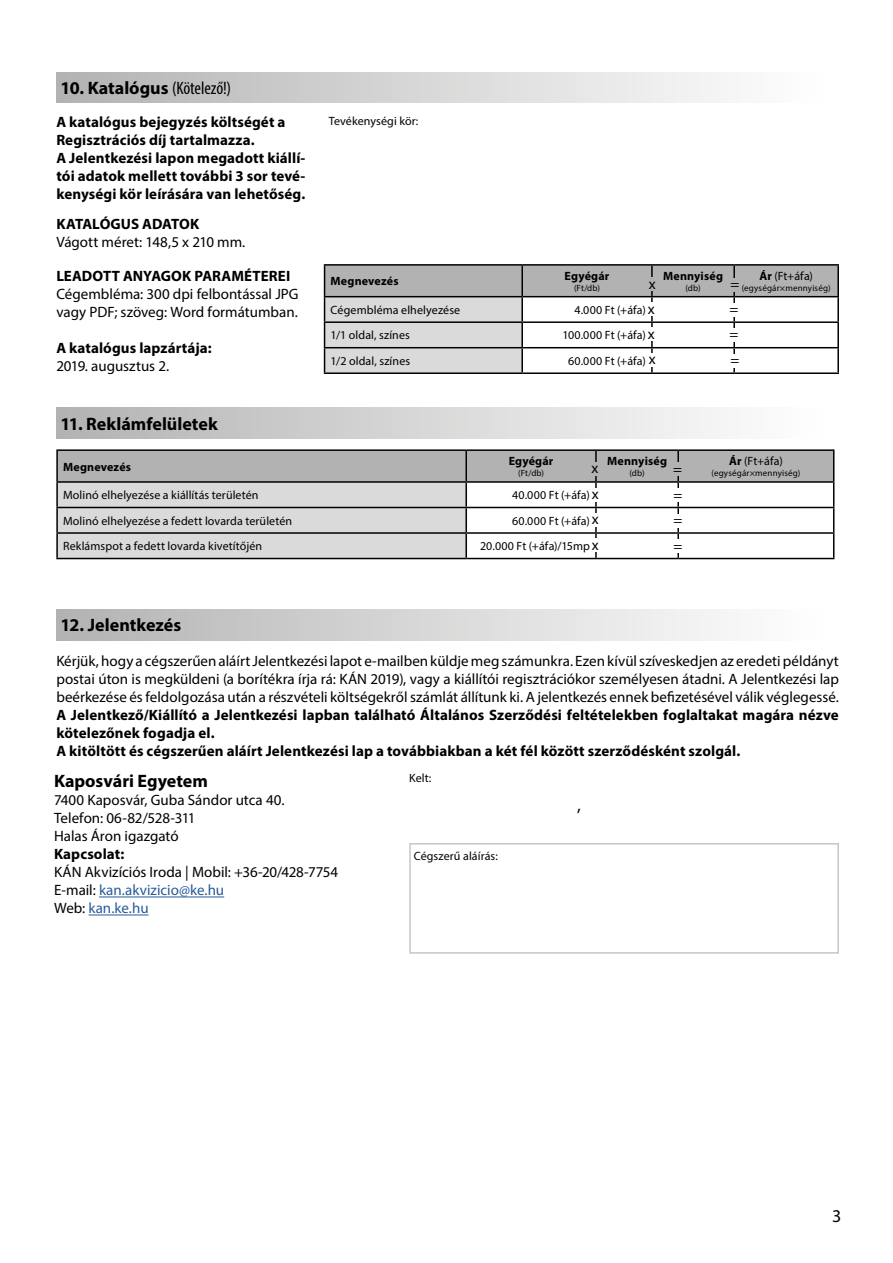
<style>
.page{position:relative;width:893px;height:1263px;background:#fff}
.page>*{position:absolute;margin:0;border:0;box-sizing:border-box;transform-origin:0 0}
.t1{font:700 18px "Myriad Pro";color:#000}
.t2{font:18px "Myriad Pro";color:#000}
.t3{font:15px/18px "Myriad Pro";color:#000}
.t4{font:700 15px/18px "Myriad Pro";letter-spacing:.005em;color:#000}
.t5{font:12px "Myriad Pro";letter-spacing:.01em;color:#000}
.t6{font:700 12px "Myriad Pro";letter-spacing:.015em;color:#000}
.t7{font:9px "Myriad Pro";letter-spacing:.02em;color:#000}
.s1{font-weight:400;font-stretch:condensed}
.s2{font-weight:700}
.s3{color:#275b9b}
</style>
<div class="page">
<div style="left:56px;top:72px;width:778px;height:31px;background:linear-gradient(to right,#b3b3b2,#fff)"></div>
<hr style="left:324px;top:264px;width:198px;height:2px;background:#000">
<hr style="left:522px;top:264px;width:130px;height:2px;background:#000">
<hr style="left:652px;top:264px;width:82px;height:2px;background:#000">
<hr style="left:734px;top:264px;width:105px;height:2px;background:#000">
<hr style="left:837px;top:266px;width:2px;height:30px;background:#000">
<hr style="left:734px;top:296px;width:105px;height:1px;background:#000">
<hr style="left:837px;top:297px;width:2px;height:24px;background:#000">
<hr style="left:734px;top:321px;width:105px;height:2px;background:#000">
<hr style="left:837px;top:323px;width:2px;height:24px;background:#000">
<svg style="left:324px;top:265px;width:514px;height:107px"></svg>
<hr style="left:522px;top:347px;width:130px;height:1px;background:#000">
<hr style="left:521px;top:348px;width:2px;height:24px;background:#000">
<hr style="left:652px;top:347px;width:82px;height:1px;background:#000">
<hr style="left:651px;top:348px;width:2px;height:24px;background:#000">
<hr style="left:734px;top:347px;width:105px;height:1px;background:#000">
<hr style="left:733px;top:348px;width:2px;height:24px;background:#000">
<hr style="left:837px;top:348px;width:2px;height:24px;background:#000">
<hr style="left:324px;top:372px;width:198px;height:2px;background:#000">
<hr style="left:522px;top:372px;width:130px;height:2px;background:#000">
<hr style="left:652px;top:372px;width:82px;height:2px;background:#000">
<hr style="left:734px;top:372px;width:105px;height:2px;background:#000">
<div style="left:56px;top:408px;width:778px;height:30px;background:linear-gradient(to right,#b3b3b2,#fff)"></div>
<hr style="left:56px;top:449px;width:410px;height:2px;background:#000">
<hr style="left:56px;top:451px;width:2px;height:30px;background:#000">
<hr style="left:466px;top:449px;width:130px;height:2px;background:#000">
<hr style="left:596px;top:449px;width:82px;height:2px;background:#000">
<hr style="left:678px;top:449px;width:156px;height:2px;background:#000">
<hr style="left:56px;top:481px;width:410px;height:2px;background:#000">
<hr style="left:56px;top:483px;width:2px;height:24px;background:#000">
<hr style="left:56px;top:507px;width:410px;height:1px;background:#000">
<hr style="left:56px;top:508px;width:2px;height:24px;background:#000">
<hr style="left:56px;top:532px;width:410px;height:2px;background:#000">
<hr style="left:56px;top:534px;width:2px;height:24px;background:#000">
<svg style="left:57px;top:450px;width:777px;height:108px"></svg>
<hr style="left:56px;top:558px;width:410px;height:1px;background:#000">
<hr style="left:466px;top:558px;width:130px;height:1px;background:#000">
<hr style="left:596px;top:558px;width:82px;height:1px;background:#000">
<hr style="left:678px;top:558px;width:156px;height:1px;background:#000">
<div style="left:592px;top:488px;width:7px;height:13px;background:#fff"></div>
<div style="left:674px;top:488px;width:9px;height:14px;background:#fff"></div>
<div style="left:592px;top:513px;width:7px;height:14px;background:#fff"></div>
<div style="left:674px;top:514px;width:9px;height:13px;background:#fff"></div>
<div style="left:592px;top:539px;width:7px;height:13px;background:#fff"></div>
<div style="left:674px;top:539px;width:9px;height:14px;background:#fff"></div>
<div style="left:56px;top:609px;width:778px;height:31px;background:linear-gradient(to right,#b3b3b2,#fff)"></div>
<hr style="left:99px;top:896px;width:125px;height:1px;background:#275b9b">
<hr style="left:89px;top:914px;width:60px;height:1px;background:#275b9b">
<div style="left:409px;top:843px;width:430px;height:111px;border:2px solid #c6c6c6"></div>
<div style="left:648px;top:328px;width:7px;height:13px;background:#fff"></div>
<div style="left:729px;top:328px;width:10px;height:14px;background:#fff"></div>
<div style="left:648px;top:302px;width:7px;height:14px;background:#fff"></div>
<div style="left:729px;top:303px;width:10px;height:14px;background:#fff"></div>
<div style="left:649px;top:353px;width:7px;height:14px;background:#fff"></div>
<div style="left:730px;top:354px;width:9px;height:13px;background:#fff"></div>
<div style="left:592px;top:462px;width:6px;height:13px;background:#b3b2b2"></div>
<div style="left:673px;top:462px;width:9px;height:14px;background:#b3b2b2"></div>
<div style="left:649px;top:277px;width:7px;height:14px;background:#b3b2b2"></div>
<div style="left:730px;top:278px;width:9px;height:14px;background:#b3b2b2"></div>
<p class="t1" style="left:61px;top:76px;width:172px">10. Katalógus <span class="s1">(Kötelező!)</span></p>
<p class="t4" style="left:56px;top:113px;width:251px">A katalógus bejegyzés költségét a Regisztrációs díj tartalmazza.<br>A Jelentkezési lapon megadott kiállí&shy;tói adatok mellett további 3 sor tevé&shy;kenységi kör leírására van lehetőség.</p>
<p class="t4" style="left:56px;top:215px;width:145px">KATALÓGUS ADATOK</p>
<p class="t3" style="left:56px;top:233px;width:191px">Vágott méret: 148,5 x 210 mm.</p>
<p class="t4" style="left:56px;top:267px;width:236px">LEADOTT ANYAGOK PARAMÉTEREI</p>
<p class="t3" style="left:56px;top:285px;width:244px">Cégembléma: 300 dpi felbontással JPG vagy PDF; szöveg: Word formátumban.</p>
<p class="t4" style="left:56px;top:339px;width:157px">A katalógus lapzártája:</p>
<p class="t3" style="left:56px;top:357px;width:114px">2019. augusztus 2.</p>
<p class="t5" style="left:329px;top:113px;width:91px">Tevékenységi kör:</p>
<p class="t6" style="left:331px;top:273px;width:70px">Megnevezés</p>
<p class="t6" style="left:565px;top:268px;width:46px">Egyégár</p>
<p class="t7" style="left:574px;top:282px;width:28px">(Ft/db)</p>
<p class="t5" style="left:759px;top:268px;width:55px"><span class="s2">Ár</span> (Ft+áfa)</p>
<p class="t7" style="left:742px;top:282px;width:90px">(egységár×mennyiség)</p>
<p class="t6" style="left:663px;top:268px;width:61px">Mennyiség</p>
<p class="t7" style="left:685px;top:282px;width:17px">(db)</p>
<p class="t3" style="left:649px;top:274px;width:8px">x</p>
<p class="t3" style="left:730px;top:275px;width:10px">=</p>
<p class="t5" style="left:331px;top:302px;width:131px">Cégembléma elhelyezése</p>
<p class="t5" style="left:574px;top:302px;width:73px">4.000 Ft (+áfa)</p>
<p class="t5" style="left:331px;top:328px;width:81px">1/1 oldal, színes</p>
<p class="t5" style="left:562px;top:328px;width:85px">100.000 Ft (+áfa)</p>
<p class="t5" style="left:331px;top:354px;width:81px">1/2 oldal, színes</p>
<p class="t5" style="left:568px;top:354px;width:79px">60.000 Ft (+áfa)</p>
<p class="t3" style="left:648px;top:299px;width:8px">x</p>
<p class="t3" style="left:729px;top:300px;width:10px">=</p>
<p class="t3" style="left:648px;top:325px;width:8px">x</p>
<p class="t3" style="left:729px;top:325px;width:10px">=</p>
<p class="t3" style="left:649px;top:350px;width:8px">x</p>
<p class="t3" style="left:730px;top:351px;width:10px">=</p>
<p class="t1" style="left:61px;top:412px;width:159px">11. Reklámfelületek</p>
<p class="t6" style="left:63px;top:459px;width:70px">Megnevezés</p>
<p class="t6" style="left:509px;top:453px;width:46px">Egyégár</p>
<p class="t7" style="left:518px;top:467px;width:28px">(Ft/db)</p>
<p class="t6" style="left:607px;top:453px;width:61px">Mennyiség</p>
<p class="t7" style="left:629px;top:467px;width:17px">(db)</p>
<p class="t3" style="left:592px;top:459px;width:8px">x</p>
<p class="t3" style="left:673px;top:459px;width:10px">=</p>
<p class="t5" style="left:63px;top:488px;width:197px">Molinó elhelyezése a kiállítás területén</p>
<p class="t5" style="left:512px;top:488px;width:79px">40.000 Ft (+áfa)</p>
<p class="t5" style="left:63px;top:513px;width:231px">Molinó elhelyezése a fedett lovarda területén</p>
<p class="t5" style="left:512px;top:513px;width:79px">60.000 Ft (+áfa)</p>
<p class="t5" style="left:63px;top:539px;width:201px">Reklámspot a fedett lovarda kivetítőjén</p>
<p class="t5" style="left:480px;top:539px;width:111px">20.000 Ft (+áfa)/15mp</p>
<p class="t3" style="left:592px;top:485px;width:8px">x</p>
<p class="t3" style="left:674px;top:485px;width:10px">=</p>
<p class="t3" style="left:592px;top:510px;width:8px">x</p>
<p class="t3" style="left:674px;top:511px;width:10px">=</p>
<p class="t3" style="left:592px;top:536px;width:8px">x</p>
<p class="t3" style="left:674px;top:536px;width:10px">=</p>
<p class="t5" style="left:729px;top:454px;width:55px"><span class="s2">Ár</span> (Ft+áfa)</p>
<p class="t7" style="left:711px;top:467px;width:90px">(egységár×mennyiség)</p>
<p class="t1" style="left:61px;top:613px;width:122px">12. Jelentkezés</p>
<p class="t3" style="left:56px;top:652px;width:784px;text-align:justify">Kérjük, hogy a cégszerűen aláírt Jelentkezési lapot e-mailben küldje meg számunkra. Ezen kívül szíveskedjen az eredeti példányt postai úton is megküldeni (a borítékra írja rá: KÁN 2019), vagy a kiállítói regisztrációkor személyesen átadni. A Jelentkezési lap beérkezése és feldolgozása után a részvételi költségekről számlát állítunk ki. A jelentkezés ennek befizetésével válik véglegessé.</p>
<p class="t4" style="left:56px;top:706px;width:784px">A Jelentkező/Kiállító a Jelentkezési lapban található Általános Szerződési feltételekben foglaltakat magára nézve kötelezőnek fogadja el.<br>A kitöltött és cégszerűen aláírt Jelentkezési lap a továbbiakban a két fél között szerződésként szolgál.</p>
<p class="t1" style="left:54px;top:770px;width:155px">Kaposvári Egyetem</p>
<p class="t3" style="left:54px;top:791px;width:232px">7400 Kaposvár, Guba Sándor utca 40.<br>Telefon: 06-82/528-311<br>Halas Áron igazgató</p>
<p class="t4" style="left:54px;top:845px;width:72px">Kapcsolat:</p>
<p class="t3" style="left:54px;top:863px;width:286px">KÁN Akvizíciós Iroda | Mobil: +36-20/428-7754<br>E-mail: <span class="s3">kan.akvizicio@ke.hu<br></span>Web: <span class="s3">kan.ke.hu</span></p>
<p class="t5" style="left:409px;top:771px;width:24px">Kelt:</p>
<p class="t2" style="left:577px;top:794px;width:5px">,</p>
<p class="t5" style="left:414px;top:848px;width:86px">Cégszerű aláírás:</p>
<p class="t2" style="left:832px;top:1205px;width:11px">3</p>
</div>
